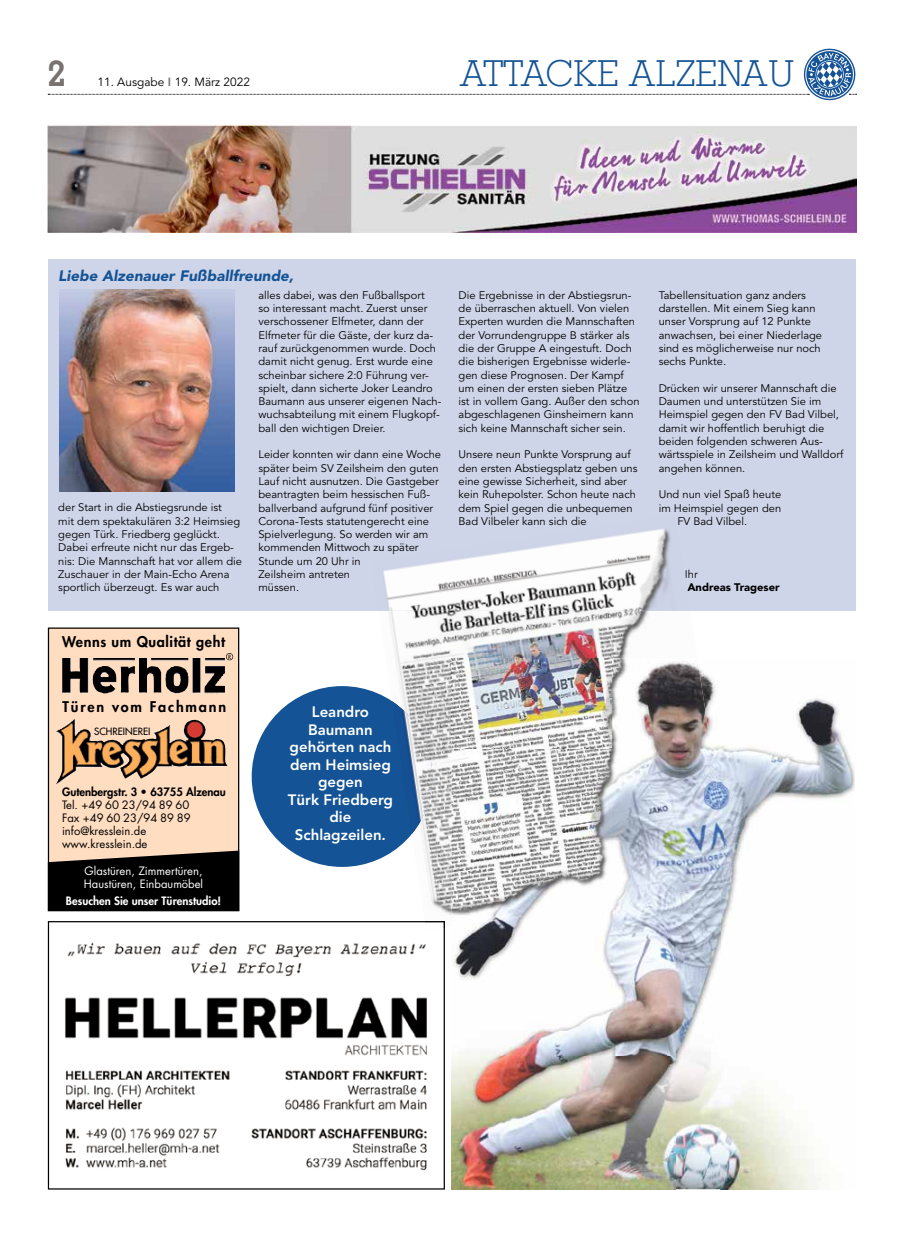
<style>
.page{position:relative;width:904px;height:1241px;background:#fff}
.page>*{position:absolute;margin:0;border:0;box-sizing:border-box;transform-origin:0 0}
.t1{font:300 35.75px "Memphis LT";color:#145395}
.t2{font:700 35.75px "Memphis LT";color:#787370}
.t3{font:800 15px/17.5px "Avenir LT";color:#fff;text-align:center}
.t4{font:italic 900 15px "Avenir LT";color:#145395}
.t5{font:800 14.38px "Futura LT";letter-spacing:.04em;color:#000}
.t6{font:800 14.38px "Futura LT";letter-spacing:.125em;color:#000}
.t7{font:11.88px "Avenir LT";color:#000}
.t8{font:11.25px/13.1px "Futura LT";color:#000}
.t9{font:11.25px/13.1px "Futura LT";color:#fff}
.t10{font:800 11.25px "Futura LT";color:#fff}
.t11{font:800 11.25px "Futura LT";color:#000}
.t12{font:11px/13.2px "Avenir LT";color:#000}
.t13{font:900 11px "Avenir LT";color:#000}
.t14{font:9.75px "Futura LT";color:#000}
.t15{font:5.62px "Futura LT";color:#000}
.s1{font-weight:800;color:#787370}
</style>
<div class="page">
<svg style="left:48px;top:48px;width:808px;height:53px"></svg>
<img style="left:731px;top:698px;width:123px;height:137px">
<img style="left:720px;top:835px;width:102px;height:353px">
<img style="left:451px;top:902px;width:224px;height:286px">
<img style="left:675px;top:902px;width:45px;height:286px">
<div style="left:49px;top:628px;width:189px;height:281px;background:#ffddc1"></div>
<div style="left:48px;top:627px;width:191px;height:284px;border:1px solid #000"></div>
<img style="left:56px;top:719px;width:171px;height:65px">
<img style="left:62px;top:658px;width:163px;height:35px">
<div style="left:226px;top:653px;width:7px;height:7px;border:1px solid #000;border-radius:50%"></div>
<svg style="left:48px;top:850px;width:191px;height:61px;background:#1a1613"></svg>
<div style="left:48px;top:259px;width:807px;height:351px;background:#cfd5e9"></div>
<img style="left:59px;top:289px;width:176px;height:202px">
<img style="left:48px;top:126px;width:808px;height:106px">
<div style="left:252px;top:686px;width:180px;height:180px;background:#145395;border-radius:50%"></div>
<svg style="left:48px;top:921px;width:397px;height:268px"></svg>
<img style="left:378px;top:610px;width:317px;height:71px">
<img style="left:390px;top:681px;width:61px;height:123px">
<img style="left:603px;top:644px;width:92px;height:14px">
<img style="left:412px;top:804px;width:39px;height:123px">
<img style="left:451px;top:658px;width:161px;height:268px">
<img style="left:611px;top:658px;width:120px;height:244px">
<img style="left:383px;top:529px;width:288px;height:81px">
<img style="left:392px;top:701px;width:40px;height:133px">
<img style="left:425px;top:927px;width:18px;height:3px">
<img style="left:425px;top:920px;width:20px;height:7px">
<img style="left:425px;top:921px;width:19px;height:6px">
<h1 class="t2" style="left:48px;top:51px;width:19px">2</h1>
<p class="t7" style="left:97px;top:75px;width:154px">11. Ausgabe <span class="s1">I</span> 19. März 2022</p>
<h1 class="t1" style="left:459px;top:52px;width:336px">ATTACKE ALZENAU</h1>
<h2 class="t4" style="left:58px;top:267px;width:237px">Liebe Alzenauer Fußballfreunde,</h2>
<p class="t12" style="left:58px;top:501px;width:185px">der Start in die Abstiegsrunde ist<br>mit dem spektakulären 3:2 Heimsieg gegen Türk. Friedberg geglückt.<br>Dabei erfreute nicht nur das Ergeb&shy;nis: Die Mannschaft hat vor allem die Zuschauer in der Main-Echo Arena sportlich überzeugt. Es war auch</p>
<h3 class="t5" style="left:62px;top:632px;width:164px">Wenns um Qualität geht</h3>
<p class="t15" style="left:228px;top:652px;width:5px">R</p>
<h3 class="t6" style="left:63px;top:696px;width:165px">Türen vom Fachmann</h3>
<p class="t14" style="left:94px;top:725px;width:58px">SCHREINEREI</p>
<p class="t11" style="left:62px;top:784px;width:165px">Gutenbergstr. 3 • 63755 Alzenau</p>
<p class="t8" style="left:62px;top:798px;width:130px">Tel. +49 60 23/94 89 60<br>Fax +49 60 23/94 89 89 info@kresslein.de www.kresslein.de</p>
<p class="t9" style="left:84px;top:864px;width:121px">Glastüren, Zimmertüren,<br>Haustüren, Einbaumöbel</p>
<p class="t10" style="left:66px;top:892px;width:157px">Besuchen Sie unser Türenstudio!</p>
<p class="t12" style="left:258px;top:288px;width:184px">alles dabei, was den Fußballsport<br>so interessant macht. Zuerst unser verschossener Elfmeter, dann der Elfmeter für die Gäste, der kurz da&shy;rauf zurückgenommen wurde. Doch damit nicht genug. Erst wurde eine scheinbar sichere 2:0 Führung ver&shy;spielt, dann sicherte Joker Leandro Baumann aus unserer eigenen Nach&shy;wuchsabteilung mit einem Flugkopf&shy;ball den wichtigen Dreier.</p>
<p class="t12" style="left:258px;top:448px;width:184px">Leider konnten wir dann eine Woche später beim SV Zeilsheim den guten<br>Lauf nicht ausnutzen. Die Gastgeber beantragten beim hessischen Fuß&shy;ballverband aufgrund fünf positiver<br>Corona-Tests statutengerecht eine<br>Spielverlegung. So werden wir am kommenden Mittwoch zu später<br>Stunde um 20 Uhr in<br>Zeilsheim antreten<br>müssen.</p>
<h2 class="t3" style="left:288px;top:703px;width:107px">Leandro<br>Baumann gehörten nach dem Heimsieg gegen<br>Türk Friedberg die<br>Schlagzeilen.</h2>
<p class="t12" style="left:458px;top:288px;width:183px">Die Ergebnisse in der Abstiegsrun&shy;de überraschen aktuell. Von vielen Experten wurden die Mannschaften der Vorrundengruppe B stärker als die der Gruppe A eingestuft. Doch die bisherigen Ergebnisse widerle&shy;gen diese Prognosen. Der Kampf um einen der ersten sieben Plätze ist in vollem Gang. Außer den schon abgeschlagenen Ginsheimern kann sich keine Mannschaft sicher sein.</p>
<p class="t12" style="left:458px;top:448px;width:180px">Unsere neun Punkte Vorsprung auf den ersten Abstiegsplatz geben uns eine gewisse Sicherheit, sind aber kein Ruhepolster. Schon heute nach dem Spiel gegen die unbequemen<br>Bad Vilbeler kann sich die</p>
<p class="t12" style="left:658px;top:288px;width:165px">Tabellensituation ganz anders darstellen. Mit einem Sieg kann unser Vorsprung auf 12 Punkte anwachsen, bei einer Niederlage sind es möglicherweise nur noch sechs Punkte.</p>
<p class="t12" style="left:658px;top:382px;width:186px">Drücken wir unserer Mannschaft die<br>Daumen und unterstützen Sie im<br>Heimspiel gegen den FV Bad Vilbel, damit wir hoffentlich beruhigt die beiden folgenden schweren Aus&shy;wärtsspiele in Zeilsheim und Walldorf angehen können.</p>
<p class="t12" style="left:658px;top:488px;width:124px">Und nun viel Spaß heute</p>
<p class="t12" style="left:658px;top:501px;width:124px">im Heimspiel gegen den</p>
<p class="t12" style="left:677px;top:514px;width:71px">FV Bad Vilbel.</p>
<p class="t12" style="left:685px;top:568px;width:14px">Ihr</p>
<p class="t13" style="left:687px;top:580px;width:94px">Andreas Trageser</p>
</div>
